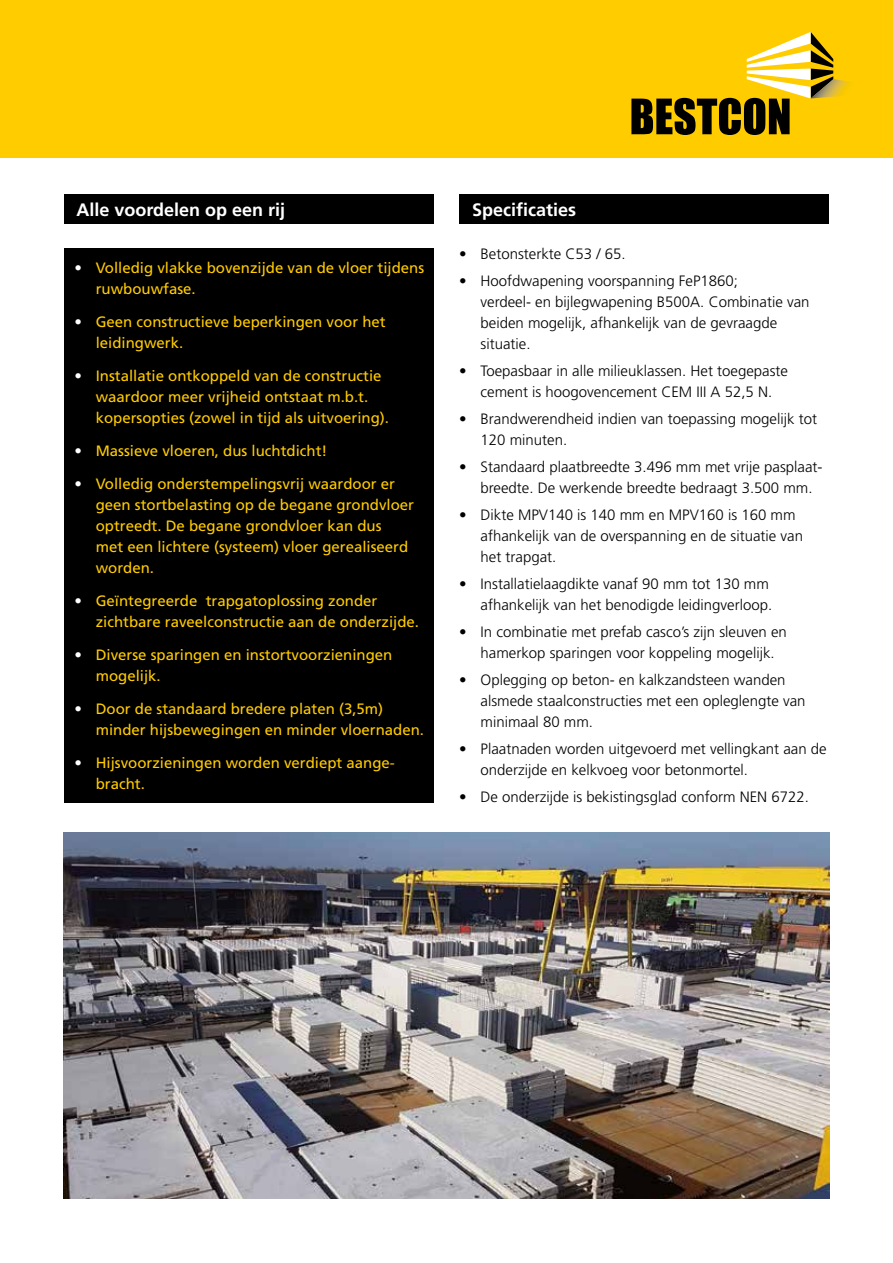
<style>
.page{position:relative;width:893px;height:1263px;background:#fff}
.page>*{position:absolute;margin:0;border:0;box-sizing:border-box;transform-origin:0 0}
.t1{font:700 18px "Frutiger LT Std";color:#fff}
.t2{font:300 15px/21px "Frutiger LT Std";color:#000}
.t3{font:15px/21px "Frutiger LT Std";color:#fc0}
.s1{color:#fff}
</style>
<div class="page">
<div style="left:64px;top:248px;width:370px;height:554px;background:#000"></div>
<div style="left:459px;top:194px;width:370px;height:30px;background:#000"></div>
<div style="left:64px;top:194px;width:370px;height:30px;background:#000"></div>
<div style="left:0;top:0;width:893px;height:157px;background:#fc0"></div>
<svg style="left:631px;top:32px;width:217px;height:103px"></svg>
<img style="left:64px;top:833px;width:765px;height:365px">
<p class="t1" style="left:77px;top:199px;width:210px">Alle voordelen op een rij</p>
<p class="t1" style="left:472px;top:199px;width:106px">Specificaties</p>
<p class="t3" style="left:96px;top:257px;width:330px;text-indent:-21px"><span class="s1">•</span> Volledig vlakke bovenzijde van de vloer tijdens ruwbouwfase.</p>
<p class="t3" style="left:96px;top:311px;width:292px;text-indent:-21px"><span class="s1">•</span> Geen constructieve beperkingen voor het leidingwerk.</p>
<p class="t3" style="left:96px;top:365px;width:295px;text-indent:-21px"><span class="s1">•</span> Installatie ontkoppeld van de constructie waardoor meer vrijheid ontstaat m.b.t. kopersopties (zowel in tijd als uitvoering).</p>
<p class="t3" style="left:74px;top:440px;width:254px"><span class="s1">•</span> Massieve vloeren, dus luchtdicht!</p>
<p class="t3" style="left:96px;top:473px;width:320px;text-indent:-21px"><span class="s1">•</span> Volledig onderstempelingsvrij waardoor er geen stortbelasting op de begane grondvloer optreedt. De begane grondvloer kan dus<br>met een lichtere (systeem) vloer gerealiseerd worden.</p>
<p class="t3" style="left:96px;top:590px;width:325px;text-indent:-21px"><span class="s1">•</span> Geïntegreerde trapgatoplossing zonder zichtbare raveelconstructie aan de onderzijde.</p>
<p class="t3" style="left:96px;top:644px;width:298px;text-indent:-21px"><span class="s1">•</span> Diverse sparingen en instortvoorzieningen mogelijk.</p>
<p class="t3" style="left:96px;top:698px;width:330px;text-indent:-21px"><span class="s1">•</span> Door de standaard bredere platen (3,5m) minder hijsbewegingen en minder vloernaden.</p>
<p class="t3" style="left:96px;top:752px;width:301px;text-indent:-21px"><span class="s1">•</span> Hijsvoorzieningen worden verdiept aange&shy;bracht.</p>
<p class="t2" style="left:459px;top:244px;width:168px">• Betonsterkte C53 / 65.</p>
<p class="t2" style="left:480px;top:271px;width:330px;text-indent:-21px">• Hoofdwapening voorspanning FeP1860;<br>verdeel- en bijlegwapening B500A. Combinatie van beiden mogelijk, afhankelijk van de gevraagde situatie.</p>
<p class="t2" style="left:459px;top:361px;width:330px;text-align:center">• Toepasbaar in alle milieuklassen. Het toegepaste cement is hoogovencement CEM III A 52,5 N.</p>
<p class="t2" style="left:480px;top:409px;width:338px;text-indent:-21px">• Brandwerendheid indien van toepassing mogelijk tot<br>120 minuten.</p>
<p class="t2" style="left:480px;top:457px;width:343px;text-indent:-21px">• Standaard plaatbreedte 3.496 mm met vrije pasplaat&shy;breedte. De werkende breedte bedraagt 3.500 mm.</p>
<p class="t2" style="left:480px;top:505px;width:324px;text-indent:-21px">• Dikte MPV140 is 140 mm en MPV160 is 160 mm afhankelijk van de overspanning en de situatie van het trapgat.</p>
<p class="t2" style="left:459px;top:574px;width:314px;text-align:right">• Installatielaagdikte vanaf 90 mm tot 130 mm afhankelijk van het benodigde leidingverloop.</p>
<p class="t2" style="left:480px;top:622px;width:308px;text-indent:-21px">• In combinatie met prefab casco’s zijn sleuven en hamerkop sparingen voor koppeling mogelijk.</p>
<p class="t2" style="left:480px;top:670px;width:327px;text-indent:-21px">• Oplegging op beton- en kalkzandsteen wanden alsmede staalconstructies met een opleglengte van minimaal 80 mm.</p>
<p class="t2" style="left:480px;top:739px;width:348px;text-indent:-21px">• Plaatnaden worden uitgevoerd met vellingkant aan de onderzijde en kelkvoeg voor betonmortel.</p>
<p class="t2" style="left:459px;top:787px;width:351px">• De onderzijde is bekistingsglad conform NEN 6722.</p>
</div>
